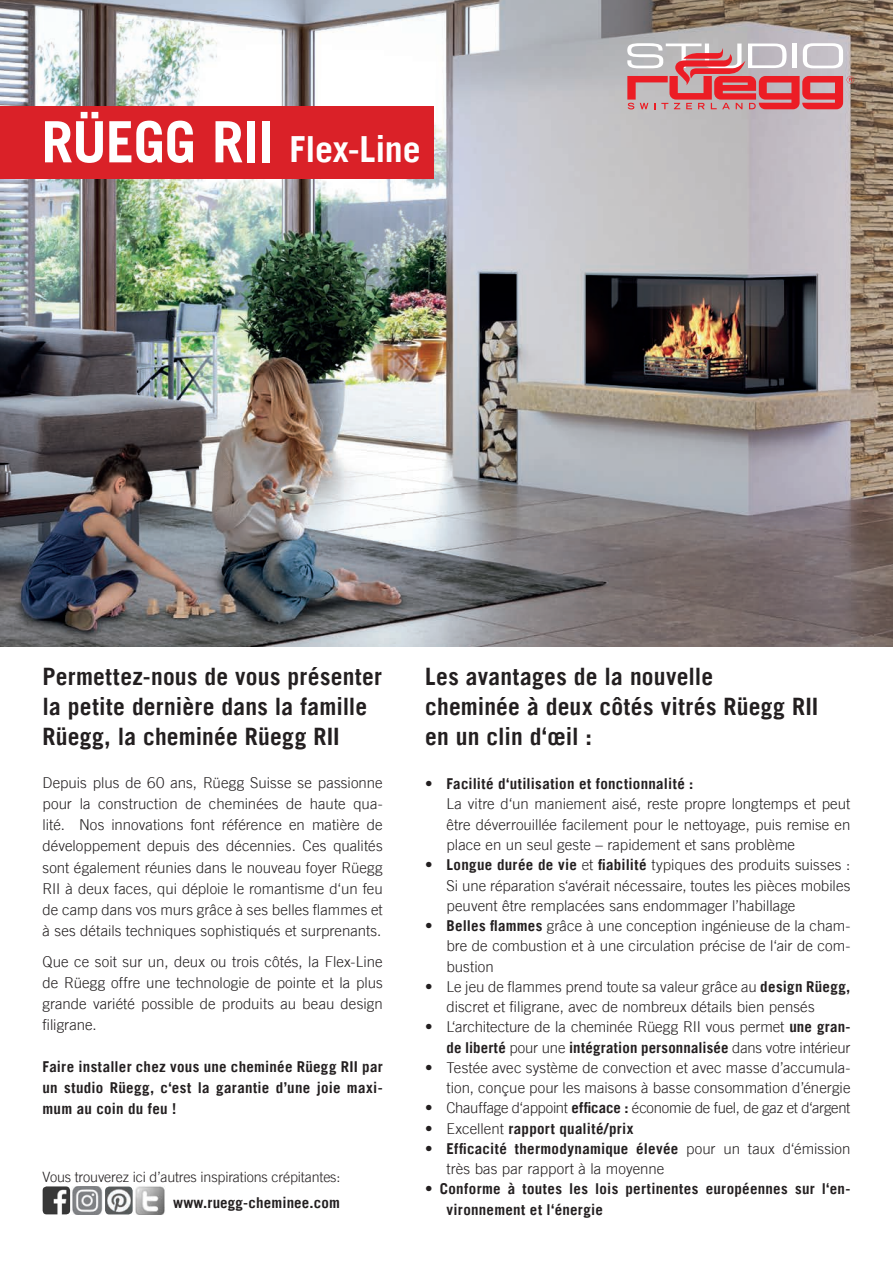
<style>
.page{position:relative;width:893px;height:1263px;background:#fff}
.page>*{position:absolute;margin:0;border:0;box-sizing:border-box;transform-origin:0 0}
.t1{font:700 36px "Trade Gothic LT";letter-spacing:-.005em;color:#fff}
.t2{font:700 24px/30px "Trade Gothic LT";letter-spacing:.01em;color:#231f20}
.t3{font:300 15px/21px "Trade Gothic LT";color:#231f20;text-align:justify}
.t4{font:700 15px/21px "Trade Gothic LT";letter-spacing:.02em;color:#231f20;text-align:justify}
.t5{font:300 14.25px "Trade Gothic LT";letter-spacing:-.01em;color:#231f20}
.s1{font-size:57px}
.s2{font-weight:700}
.s3{font-weight:300}
</style>
<div class="page">
<img style="left:0;top:0;width:893px;height:646px">
<svg style="left:627px;top:43px;width:227px;height:66px"></svg>
<div style="left:0;top:106px;width:434px;height:73px;background:#da2128"></div>
<img style="left:43px;top:1186px;width:27px;height:28px">
<img style="left:72px;top:1186px;width:30px;height:28px">
<img style="left:105px;top:1186px;width:60px;height:29px">
<h1 class="t1" style="left:41px;top:127px;width:381px"><span class="s1">RÜEGG RII</span> Flex-Line</h1>
<h2 class="t2" style="left:43px;top:661px;width:341px">Permettez-nous de vous présenter la petite dernière dans la famille<br>Rüegg, la cheminée Rüegg RII</h2>
<p class="t3" style="left:43px;top:772px;width:342px">Depuis plus de 60 ans, Rüegg Suisse se passionne pour la construction de cheminées de haute qua&shy;lité. Nos innovations font référence en matière de développement depuis des décennies. Ces qualités sont également réunies dans le nouveau foyer Rüegg RII à deux faces, qui déploie le romantisme d‘un feu de camp dans vos murs grâce à ses belles flammes et à ses détails techniques sophistiqués et surprenants.</p>
<p class="t3" style="left:43px;top:951px;width:342px">Que ce soit sur un, deux ou trois côtés, la Flex-Line de Rüegg offre une technologie de pointe et la plus grande variété possible de produits au beau design filigrane.</p>
<p class="t4" style="left:43px;top:1056px;width:342px">Faire installer chez vous une cheminée Rüegg RII par un studio Rüegg, c‘est la garantie d’une joie maxi&shy;mum au coin du feu !</p>
<p class="t5" style="left:43px;top:1169px;width:299px">Vous trouverez ici d’autres inspirations crépitantes:</p>
<p class="t4" style="left:173px;top:1192px;width:168px">www.ruegg-cheminee.com</p>
<h2 class="t2" style="left:425px;top:661px;width:395px">Les avantages de la nouvelle<br>cheminée à deux côtés vitrés Rüegg RII en un clin d‘œil :</h2>
<p class="t4" style="left:425px;top:773px;width:270px">• Facilité d‘utilisation et fonctionnalité :</p>
<p class="t3" style="left:446px;top:794px;width:405px;line-height:20.2px">La vitre d‘un maniement aisé, reste propre longtemps et peut être déverrouillée facilement pour le nettoyage, puis remise en place en un seul geste – rapidement et sans problème</p>
<p class="t3" style="left:446px;top:854px;width:405px;line-height:20.2px;text-indent:-21px">• <span class="s2">Longue durée de vie</span> et <span class="s2">fiabilité</span> typiques des produits suisses :<br>Si une réparation s‘avérait nécessaire, toutes les pièces mobiles peuvent être remplacées sans endommager l’habillage</p>
<p class="t3" style="left:446px;top:915px;width:405px;line-height:20.2px;text-indent:-21px">• <span class="s2">Belles flammes</span> grâce à une conception ingénieuse de la cham&shy;bre de combustion et à une circulation précise de l‘air de com&shy;bustion</p>
<p class="t3" style="left:446px;top:976px;width:405px;line-height:20.2px;text-indent:-21px">• Le jeu de flammes prend toute sa valeur grâce au <span class="s2">design Rüegg, </span>discret et filigrane, avec de nombreux détails bien pensés</p>
<p class="t3" style="left:425px;top:1016px;width:427px;line-height:20.2px;text-align:right">• L‘architecture de la cheminée Rüegg RII vous permet <span class="s2">une gran&shy;de liberté</span> pour une <span class="s2">intégration personnalisée</span> dans votre intérieur</p>
<p class="t3" style="left:425px;top:1057px;width:427px;line-height:20.2px;text-align:right">• Testée avec système de convection et avec masse d’accumula&shy;tion, conçue pour les maisons à basse consommation d’énergie</p>
<p class="t3" style="left:425px;top:1097px;width:427px">• Chauffage d‘appoint <span class="s2">efficace :</span> économie de fuel, de gaz et d‘argent</p>
<p class="t4" style="left:425px;top:1117px;width:210px"><span class="s3">• Excellent</span> rapport qualité/prix</p>
<p class="t3" style="left:446px;top:1138px;width:405px;line-height:20.2px;text-indent:-21px">• <span class="s2">Efficacité thermodynamique élevée</span> pour un taux d‘émission très bas par rapport à la moyenne</p>
<p class="t4" style="left:446px;top:1178px;width:405px;line-height:20.2px;text-indent:-21px"><span class="s3">•</span> Conforme à toutes les lois pertinentes européennes sur l‘en&shy;vironnement et l‘énergie</p>
</div>
